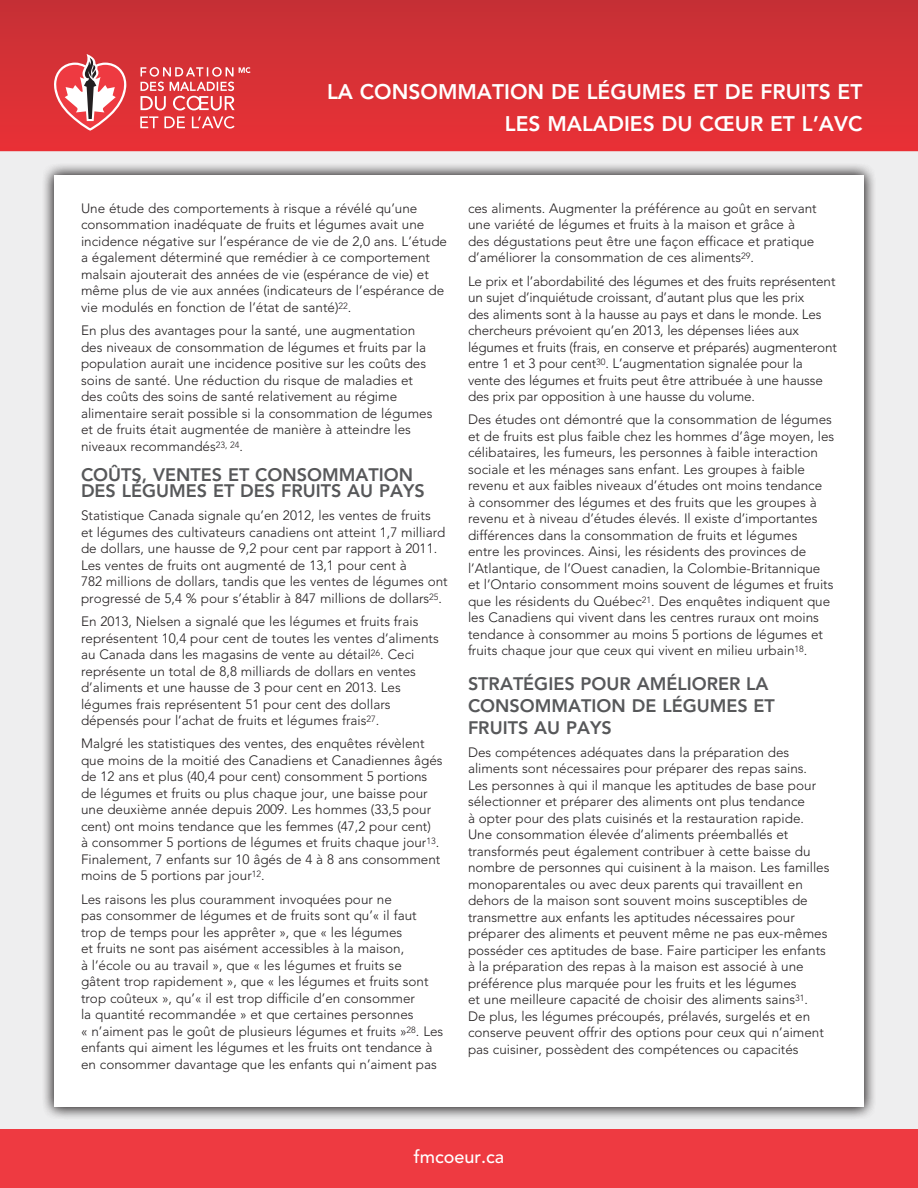
<style>
.page{position:relative;width:918px;height:1188px;background:#eeeeef}
.page>*{position:absolute;margin:0;border:0;box-sizing:border-box;transform-origin:0 0}
.t1{font:800 21px/31.5px "Avenir";color:#fff;text-align:right}
.SUBHEAD_NEW{font:800 18px/21.6px "Avenir";color:#57585a}
.t2{font:500 18px "Avenir";color:#fff}
.bodycopy{font:300 13.5px/16.5px "Avenir";color:#231f20}
</style>
<div class="page">
<div style="left:0;top:0;width:918px;height:151px;background:linear-gradient(to bottom,#c53036,#e93136)"></div>
<svg style="left:0;top:0;width:1px;height:151px"></svg>
<div style="left:0;top:1129px;width:918px;height:59px;background:#ee3a41"></div>
<svg style="left:54px;top:54px;width:72px;height:77px"></svg>
<svg style="left:140px;top:67px;width:111px;height:62px"></svg>
<div style="left:42px;top:163px;width:835px;height:957px;background:#231f20;opacity:.75"></div>
<div style="left:54px;top:176px;width:810px;height:931px;background:#fff"></div>
<h1 class="t1" style="left:327px;top:76px;width:537px">LA CONSOMMATION DE LÉGUMES ET DE FRUITS ET<br>LES MALADIES DU CŒUR ET L’AVC</h1>
<p class="bodycopy" style="left:81px;top:200px;width:368px">Une étude des comportements à risque a révélé qu’une consommation inadéquate de fruits et légumes avait une incidence négative sur l’espérance de vie de 2,0 ans. L’étude a également déterminé que remédier à ce comportement malsain ajouterait des années de vie (espérance de vie) et même plus de vie aux années (indicateurs de l’espérance de vie modulés en fonction de l’état de santé)<sup>22</sup>.</p>
<p class="bodycopy" style="left:81px;top:322px;width:353px">En plus des avantages pour la santé, une augmentation des niveaux de consommation de légumes et fruits par la population aurait une incidence positive sur les coûts des soins de santé. Une réduction du risque de maladies et des coûts des soins de santé relativement au régime alimentaire serait possible si la consommation de légumes et de fruits était augmentée de manière à atteindre les niveaux recommandés<sup>23,</sup> <sup>24</sup>.</p>
<p class="SUBHEAD_NEW" style="left:81px;top:466px;width:345px;line-height:16.5px">COÛTS, VENTES ET CONSOMMATION<br>DES LÉGUMES ET DES FRUITS AU PAYS</p>
<p class="bodycopy" style="left:81px;top:507px;width:368px">Statistique Canada signale qu’en 2012, les ventes de fruits<br>et légumes des cultivateurs canadiens ont atteint 1,7 milliard de dollars, une hausse de 9,2 pour cent par rapport à 2011.<br>Les ventes de fruits ont augmenté de 13,1 pour cent à<br>782 millions de dollars, tandis que les ventes de légumes ont progressé de 5,4 % pour s’établir à 847 millions de dollars<sup>25</sup>.</p>
<p class="bodycopy" style="left:81px;top:613px;width:359px">En 2013, Nielsen a signalé que les légumes et fruits frais représentent 10,4 pour cent de toutes les ventes d’aliments au Canada dans les magasins de vente au détail<sup>26</sup>. Ceci représente un total de 8,8 milliards de dollars en ventes d’aliments et une hausse de 3 pour cent en 2013. Les légumes frais représentent 51 pour cent des dollars dépensés pour l’achat de fruits et légumes frais<sup>27</sup>.</p>
<p class="bodycopy" style="left:81px;top:735px;width:363px">Malgré les statistiques des ventes, des enquêtes révèlent que moins de la moitié des Canadiens et Canadiennes âgés de 12 ans et plus (40,4 pour cent) consomment 5 portions de légumes et fruits ou plus chaque jour, une baisse pour une deuxième année depuis 2009. Les hommes (33,5 pour cent) ont moins tendance que les femmes (47,2 pour cent)<br>à consommer 5 portions de légumes et fruits chaque jour<sup>13</sup>.<br>Finalement, 7 enfants sur 10 âgés de 4 à 8 ans consomment moins de 5 portions par jour<sup>12</sup>.</p>
<p class="bodycopy" style="left:81px;top:891px;width:364px">Les raisons les plus couramment invoquées pour ne<br>pas consommer de légumes et de fruits sont qu’« il faut trop de temps pour les apprêter », que « les légumes<br>et fruits ne sont pas aisément accessibles à la maison,<br>à l’école ou au travail », que « les légumes et fruits se gâtent trop rapidement », que « les légumes et fruits sont trop coûteux », qu’« il est trop difficile d’en consommer<br>la quantité recommandée » et que certaines personnes<br>« n’aiment pas le goût de plusieurs légumes et fruits »<sup>28</sup>. Les enfants qui aiment les légumes et les fruits ont tendance à en consommer davantage que les enfants qui n’aiment pas</p>
<p class="bodycopy" style="left:468px;top:200px;width:350px">ces aliments. Augmenter la préférence au goût en servant une variété de légumes et fruits à la maison et grâce à des dégustations peut être une façon efficace et pratique d’améliorer la consommation de ces aliments<sup>29</sup>.</p>
<p class="bodycopy" style="left:468px;top:273px;width:371px">Le prix et l’abordabilité des légumes et des fruits représentent un sujet d’inquiétude croissant, d’autant plus que les prix<br>des aliments sont à la hausse au pays et dans le monde. Les chercheurs prévoient qu’en 2013, les dépenses liées aux légumes et fruits (frais, en conserve et préparés) augmenteront entre 1 et 3 pour cent<sup>30</sup>. L’augmentation signalée pour la vente des légumes et fruits peut être attribuée à une hausse des prix par opposition à une hausse du volume.</p>
<p class="bodycopy" style="left:468px;top:411px;width:368px">Des études ont démontré que la consommation de légumes et de fruits est plus faible chez les hommes d’âge moyen, les célibataires, les fumeurs, les personnes à faible interaction sociale et les ménages sans enfant. Les groupes à faible revenu et aux faibles niveaux d’études ont moins tendance<br>à consommer des légumes et des fruits que les groupes à revenu et à niveau d’études élevés. Il existe d’importantes différences dans la consommation de fruits et légumes<br>entre les provinces. Ainsi, les résidents des provinces de l’Atlantique, de l’Ouest canadien, la Colombie-Britannique et l’Ontario consomment moins souvent de légumes et fruits que les résidents du Québec<sup>21</sup>. Des enquêtes indiquent que les Canadiens qui vivent dans les centres ruraux ont moins tendance à consommer au moins 5 portions de légumes et fruits chaque jour que ceux qui vivent en milieu urbain<sup>18</sup>.</p>
<p class="SUBHEAD_NEW" style="left:468px;top:673px;width:308px">STRATÉGIES POUR AMÉLIORER LA<br>CONSOMMATION DE LÉGUMES ET<br>FRUITS AU PAYS</p>
<p class="bodycopy" style="left:468px;top:744px;width:363px">Des compétences adéquates dans la préparation des aliments sont nécessaires pour préparer des repas sains.<br>Les personnes à qui il manque les aptitudes de base pour sélectionner et préparer des aliments ont plus tendance<br>à opter pour des plats cuisinés et la restauration rapide.<br>Une consommation élevée d’aliments préemballés et transformés peut également contribuer à cette baisse du nombre de personnes qui cuisinent à la maison. Les familles monoparentales ou avec deux parents qui travaillent en dehors de la maison sont souvent moins susceptibles de transmettre aux enfants les aptitudes nécessaires pour préparer des aliments et peuvent même ne pas eux-mêmes posséder ces aptitudes de base. Faire participer les enfants à la préparation des repas à la maison est associé à une préférence plus marquée pour les fruits et les légumes<br>et une meilleure capacité de choisir des aliments sains<sup>31</sup>.<br>De plus, les légumes précoupés, prélavés, surgelés et en conserve peuvent offrir des options pour ceux qui n’aiment pas cuisiner, possèdent des compétences ou capacités</p>
<h2 class="t2" style="left:414px;top:1146px;width:92px">fmcoeur.ca</h2>
</div>
